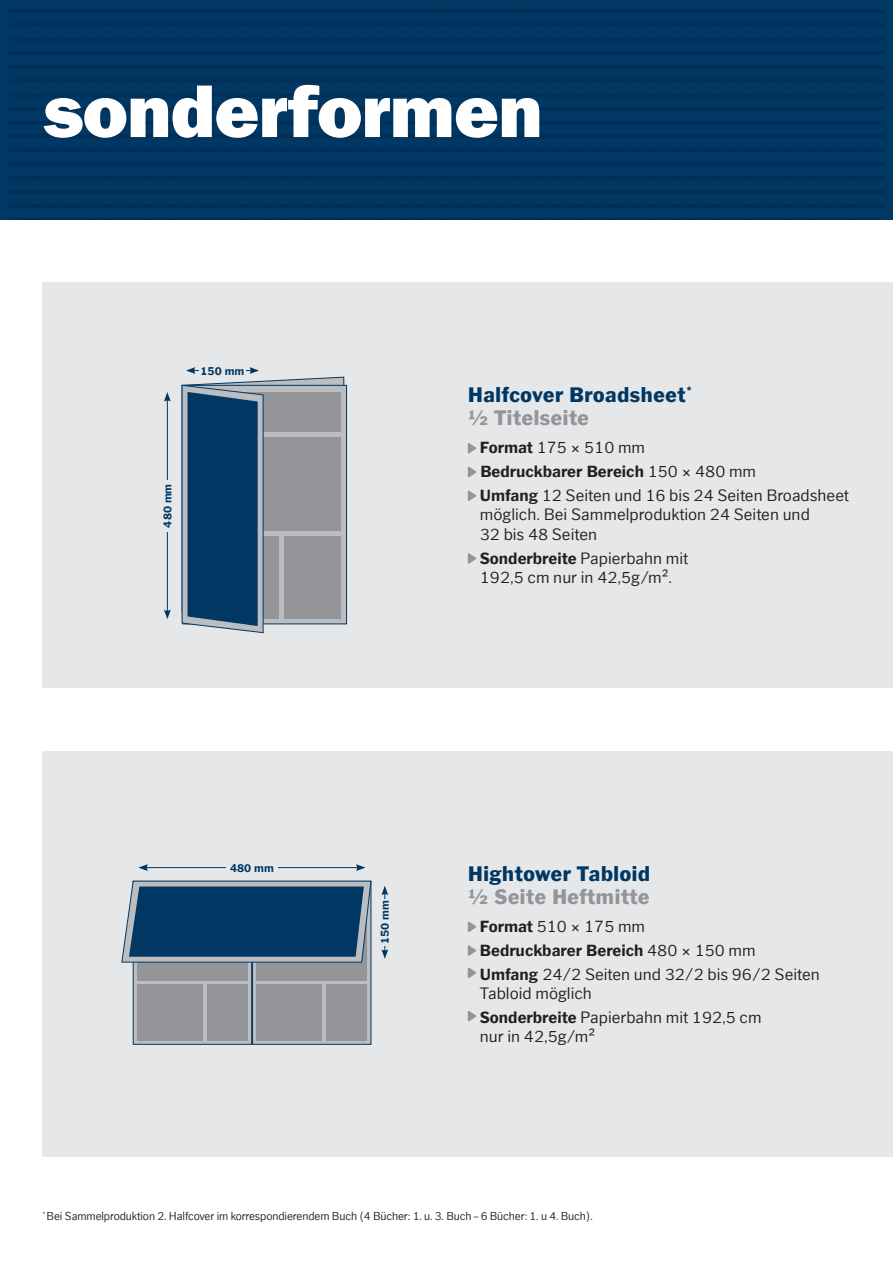
<style>
.page{position:relative;width:893px;height:1263px;background:#fff}
.page>*{position:absolute;margin:0;border:0;box-sizing:border-box;transform-origin:0 0}
.t1{font:800 75px "Franklin Gothic LT";letter-spacing:-.005em;color:#fff}
.t2{font:700 19.5px/23.4px "Franklin Gothic 1 ST";color:#003863}
.t3{font:700 19.5px "Franklin Gothic 1 ST";color:#939598}
.t4{font:15px/23.7px "Franklin Gothic 1 ST";color:#231f20}
.t5{font:10.5px "Franklin Gothic 1 ST";letter-spacing:-.01em;color:#231f20}
.t6{font:600 10.5px "Franklin Gothic 1 ST";color:#003863}
.s1{color:#939598}
.s2{font-weight:600}
</style>
<div class="page">
<div style="left:43px;top:283px;width:850px;height:405px;background:#e6e7e9"></div>
<div style="left:43px;top:752px;width:850px;height:405px;background:#e6e7e9"></div>
<div style="left:0;top:0;width:893px;height:219px;background:#003863"></div>
<svg style="left:11px;top:11px;width:871px;height:1px"></svg>
<hr style="left:11px;top:80px;width:871px;height:2px;background:#002f57">
<svg style="left:11px;top:150px;width:871px;height:1px"></svg>
<svg style="left:11px;top:219px;width:871px;height:1px"></svg>
<svg style="left:11px;top:25px;width:871px;height:1px"></svg>
<hr style="left:11px;top:94px;width:871px;height:2px;background:#002f57">
<svg style="left:11px;top:164px;width:871px;height:1px"></svg>
<hr style="left:11px;top:38px;width:871px;height:2px;background:#002f57">
<svg style="left:11px;top:108px;width:871px;height:1px"></svg>
<hr style="left:11px;top:177px;width:871px;height:2px;background:#002f57">
<hr style="left:11px;top:52px;width:871px;height:2px;background:#002f57">
<svg style="left:11px;top:122px;width:871px;height:1px"></svg>
<hr style="left:11px;top:191px;width:871px;height:2px;background:#002f57">
<hr style="left:11px;top:66px;width:871px;height:2px;background:#002f57">
<svg style="left:11px;top:136px;width:871px;height:1px"></svg>
<hr style="left:11px;top:205px;width:871px;height:2px;background:#002f57">
<svg style="left:468px;top:443px;width:8px;height:11px"></svg>
<svg style="left:468px;top:467px;width:8px;height:10px"></svg>
<svg style="left:468px;top:490px;width:8px;height:11px"></svg>
<svg style="left:468px;top:553px;width:8px;height:11px"></svg>
<svg style="left:468px;top:921px;width:8px;height:11px"></svg>
<svg style="left:468px;top:945px;width:8px;height:11px"></svg>
<svg style="left:468px;top:967px;width:8px;height:11px"></svg>
<svg style="left:468px;top:1011px;width:8px;height:11px"></svg>
<div style="left:252px;top:881px;width:119px;height:164px;background:#bcbdc0;border:1px solid #003863"></div>
<div style="left:257px;top:917px;width:110px;height:64px;background:#939598"></div>
<div style="left:326px;top:984px;width:41px;height:57px;background:#939598"></div>
<div style="left:257px;top:984px;width:65px;height:57px;background:#939598"></div>
<div style="left:133px;top:881px;width:119px;height:164px;background:#bcbdc0;border:1px solid #003863"></div>
<div style="left:137px;top:917px;width:111px;height:64px;background:#939598"></div>
<div style="left:207px;top:984px;width:41px;height:57px;background:#939598"></div>
<div style="left:137px;top:984px;width:66px;height:57px;background:#939598"></div>
<svg style="left:121px;top:880px;width:251px;height:83px;background:#275477"></svg>
<hr style="left:384px;top:893px;width:1px;height:59px;background:#003863">
<svg style="left:381px;top:949px;width:7px;height:10px"></svg>
<svg style="left:381px;top:886px;width:7px;height:9px"></svg>
<div style="left:381px;top:899px;width:8px;height:47px;background:#e6e7e9"></div>
<hr style="left:146px;top:867px;width:212px;height:1px;background:#003863">
<svg style="left:138px;top:864px;width:10px;height:7px"></svg>
<svg style="left:356px;top:864px;width:9px;height:7px"></svg>
<div style="left:226px;top:863px;width:51px;height:9px;background:#e6e7e9"></div>
<svg style="left:181px;top:367px;width:165px;height:267px;background:#637b8e"></svg>
<div style="left:199px;top:366px;width:47px;height:9px;background:#e6e7e9"></div>
<hr style="left:167px;top:399px;width:1px;height:213px;background:#003863">
<svg style="left:164px;top:610px;width:7px;height:9px"></svg>
<svg style="left:164px;top:392px;width:7px;height:10px"></svg>
<div style="left:163px;top:480px;width:8px;height:51px;background:#e6e7e9"></div>
<h1 class="t1" style="left:43px;top:67px;width:501px">sonderformen</h1>
<p class="t6" style="left:201px;top:364px;width:45px">150 mm</p>
<p class="t6" style="left:161px;top:528px;width:45px;rotate:-90deg">480 mm</p>
<h2 class="t2" style="left:468px;top:384px;width:226px">Halfcover Broadsheet<sup>* </sup><span class="s1">½ Titelseite</span></h2>
<p class="t4" style="left:480px;top:436px;width:371px"><span class="s2">Format</span> 175 × 510 mm<br><span class="s2">Bedruckbarer Bereich</span> 150 × 480 mm<br><span class="s2">Umfang</span> 12 Seiten und 16 bis 24 Seiten Broadsheet</p>
<p class="t4" style="left:480px;top:505px;width:331px;line-height:19.5px">möglich. Bei Sammelproduktion 24 Seiten und<br>32 bis 48 Seiten</p>
<p class="t4" style="left:480px;top:548px;width:210px;line-height:19.5px"><span class="s2">Sonderbreite</span> Papierbahn mit<br>192,5 cm nur in 42,5g/m².</p>
<p class="t6" style="left:230px;top:861px;width:45px">480 mm</p>
<p class="t6" style="left:378px;top:944px;width:45px;rotate:-90deg">150 mm</p>
<h2 class="t2" style="left:468px;top:862px;width:184px">Hightower Tabloid</h2>
<h2 class="t3" style="left:468px;top:884px;width:184px">½ Seite Heftmitte</h2>
<p class="t4" style="left:480px;top:915px;width:341px"><span class="s2">Format</span> 510 × 175 mm<br><span class="s2">Bedruckbarer Bereich</span> 480 × 150 mm<br><span class="s2">Umfang</span> 24/2 Seiten und 32/2 bis 96/2 Seiten</p>
<p class="t4" style="left:480px;top:982px;width:283px">Tabloid möglich<br><span class="s2">Sonderbreite</span> Papierbahn mit 192,5 cm</p>
<p class="t4" style="left:480px;top:1025px;width:117px">nur in 42,5g/m²</p>
<p class="t5" style="left:43px;top:1210px;width:552px"><sup>*</sup> Bei Sammelproduktion 2. Halfcover im korrespondierendem Buch (4 Bücher: 1. u. 3. Buch – 6 Bücher: 1. u 4. Buch).</p>
</div>
